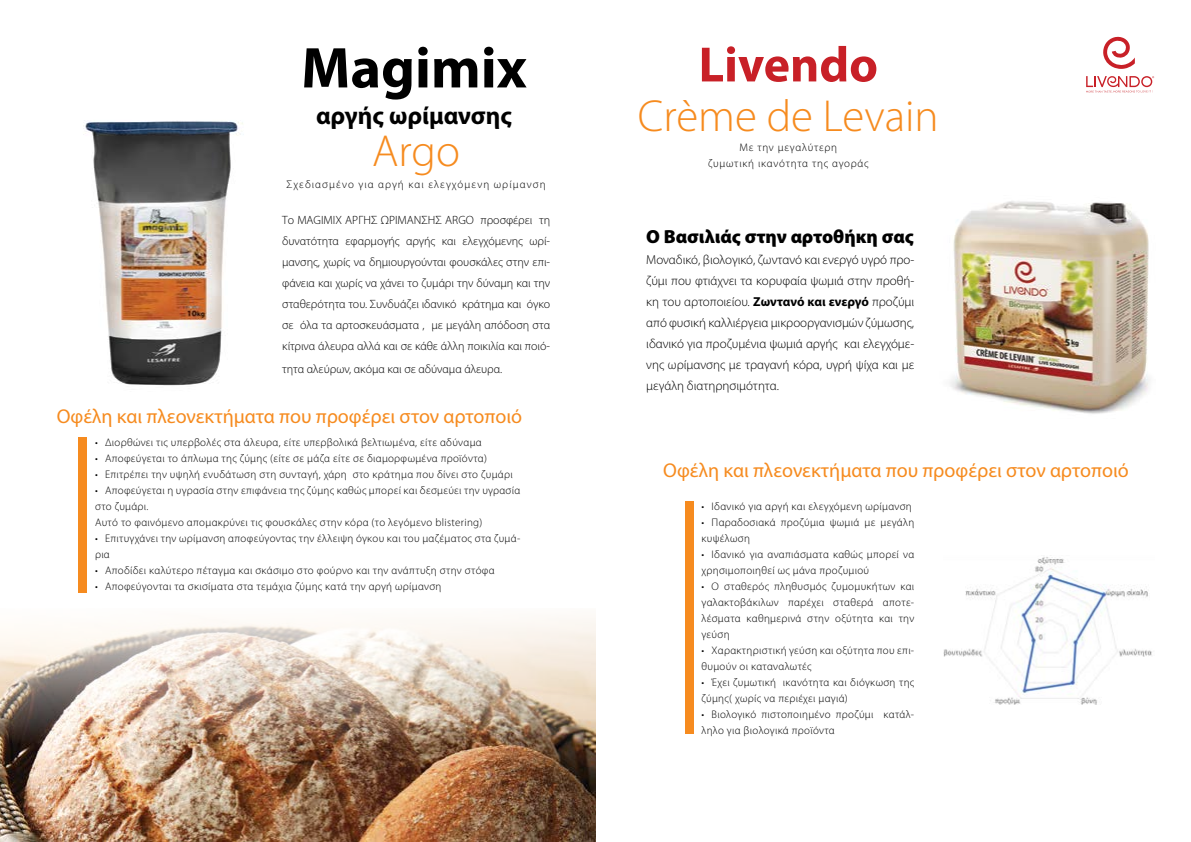
<style>
.page{position:relative;width:1191px;height:842px;background:#fff}
.page>*{position:absolute;margin:0;border:0;box-sizing:border-box;transform-origin:0 0}
.t1{font:700 58px "Myriad Pro";color:#000}
.t2{font:700 50px "Myriad Pro";color:#c82027}
.t3{font:300 45px "Myriad Pro";color:#f68b1f}
.t4{font:700 25px "Myriad Pro";color:#000}
.t5{font:20px "Myriad Pro";color:#f68b1f}
.t6{font:900 19px "Myriad Pro";color:#000}
.t7{font:300 13px/21px "Myriad Pro";color:#000;text-align:justify}
.t8{font:300 12px/21px "Myriad Pro";color:#000;text-align:justify}
.t9{font:300 11px/16px "Myriad Pro";letter-spacing:.03em;color:#000}
.t10{font:300 11px/16px "Myriad Pro";letter-spacing:.07em;color:#000;text-align:center}
.t11{font:300 11px "Myriad Pro";letter-spacing:.1em;color:#000}
.s1{font-weight:700}
</style>
<div class="page">
<img style="left:83px;top:120px;width:161px;height:266px">
<div style="left:78px;top:437px;width:9px;height:156px;background:#f68b1f"></div>
<img style="left:0;top:618px;width:595px;height:224px">
<img style="left:950px;top:201px;width:200px;height:213px">
<div style="left:685px;top:502px;width:8px;height:232px;background:#f68b1f"></div>
<svg style="left:1086px;top:76px;width:68px;height:17px"></svg>
<svg style="left:1103px;top:36px;width:31px;height:33px"></svg>
<img style="left:943px;top:557px;width:209px;height:148px">
<h1 class="t1" style="left:301px;top:30px;width:227px">Magimix</h1>
<h3 class="t4" style="left:316px;top:100px;width:197px">αργής ωρίμανσης</h3>
<h3 class="t3" style="left:372px;top:124px;width:89px">Argo</h3>
<p class="t11" style="left:287px;top:178px;width:260px">Σχεδιασμένο για αργή και ελεγχόμενη ωρίμανση</p>
<p class="t8" style="left:282px;top:209px;width:269px">Το MAGIMIX ΑΡΓΗΣ ΩΡΙΜΑΝΣΗΣ ARGO προσφέρει τη δυνατότητα εφαρμογής αργής και ελεγχόμενης ωρί&shy;μανσης, χωρίς να δημιουργούνται φουσκάλες στην επι&shy;φάνεια και χωρίς να χάνει το ζυμάρι την δύναμη και την σταθερότητα του. Συνδυάζει ιδανικό κράτημα και όγκο σε όλα τα αρτοσκευάσματα , με μεγάλη απόδοση στα κίτρινα άλευρα αλλά και σε κάθε άλλη ποικιλία και ποιό-</p>
<p class="t8" style="left:282px;top:358px;width:222px">τητα αλεύρων, ακόμα και σε αδύναμα άλευρα.</p>
<h3 class="t5" style="left:57px;top:404px;width:467px">Οφέλη και πλεονεκτήματα που προφέρει στον αρτοποιό</h3>
<p class="t9" style="left:95px;top:434px;width:388px">• Διορθώνει τις υπερβολές στα άλευρα, είτε υπερβολικά βελτιωμένα, είτε αδύναμα</p>
<p class="t9" style="left:95px;top:450px;width:393px">• Αποφεύγεται το άπλωμα της ζύμης (είτε σε μάζα είτε σε διαμορφωμένα προϊόντα)</p>
<p class="t9" style="left:95px;top:466px;width:419px">• Επιτρέπει την υψηλή ενυδάτωση στη συνταγή, χάρη στο κράτημα που δίνει στο ζυμάρι</p>
<p class="t9" style="left:95px;top:482px;width:427px">• Αποφεύγεται η υγρασία στην επιφάνεια της ζύμης καθώς μπορεί και δεσμεύει την υγρασία στο ζυμάρι.<br>Αυτό το φαινόμενο απομακρύνει τις φουσκάλες στην κόρα (το λεγόμενο blistering)</p>
<p class="t9" style="left:95px;top:530px;width:427px">• Επιτυγχάνει την ωρίμανση αποφεύγοντας την έλλειψη όγκου και του μαζέματος στα ζυμά&shy;ρια</p>
<p class="t9" style="left:95px;top:562px;width:401px">• Αποδίδει καλύτερο πέταγμα και σκάσιμο στο φούρνο και την ανάπτυξη στην στόφα</p>
<p class="t9" style="left:95px;top:578px;width:348px">• Αποφεύγονται τα σκισίματα στα τεμάχια ζύμης κατά την αργή ωρίμανση</p>
<h2 class="t2" style="left:698px;top:32px;width:181px">Livendo</h2>
<h3 class="t3" style="left:638px;top:89px;width:302px">Crème de Levain</h3>
<p class="t10" style="left:708px;top:139px;width:162px">Με την μεγαλύτερη<br>ζυμωτική ικανότητα της αγοράς</p>
<h3 class="t6" style="left:646px;top:224px;width:269px">Ο Βασιλιάς στην αρτοθήκη σας</h3>
<p class="t7" style="left:646px;top:249px;width:269px">Μοναδικό, βιολογικό, ζωντανό και ενεργό υγρό προ&shy;ζύμι που φτιάχνει τα κορυφαία ψωμιά στην προθή&shy;κη του αρτοποιείου. <span class="s1">Ζωντανό και ενεργό</span> προζύμι από φυσική καλλιέργεια μικροοργανισμών ζύμωσης, ιδανικό για προζυμένια ψωμιά αργής και ελεγχόμε&shy;νης ωρίμανσης με τραγανή κόρα, υγρή ψίχα και με μεγάλη διατηρησιμότητα.</p>
<h3 class="t5" style="left:663px;top:458px;width:467px">Οφέλη και πλεονεκτήματα που προφέρει στον αρτοποιό</h3>
<p class="t9" style="left:701px;top:498px;width:212px">• Ιδανικό για αργή και ελεγχόμενη ωρίμανση</p>
<p class="t9" style="left:701px;top:514px;width:214px">• Παραδοσιακά προζύμια ψωμιά με μεγάλη κυψέλωση</p>
<p class="t9" style="left:701px;top:546px;width:214px">• Ιδανικό για αναπιάσματα καθώς μπορεί να χρησιμοποιηθεί ως μάνα προζυμιού</p>
<p class="t9" style="left:701px;top:578px;width:214px;text-align:justify">• Ο σταθερός πληθυσμός ζυμομυκήτων και γαλακτοβάκιλων παρέχει σταθερά αποτε&shy;λέσματα καθημερινά στην οξύτητα και την γεύση</p>
<p class="t9" style="left:701px;top:642px;width:214px">• Χαρακτηριστική γεύση και οξύτητα που επι&shy;θυμούν οι καταναλωτές</p>
<p class="t9" style="left:701px;top:674px;width:214px">• Έχει ζυμωτική ικανότητα και διόγκωση της ζύμης( χωρίς να περιέχει μαγιά)</p>
<p class="t9" style="left:701px;top:706px;width:214px">• Βιολογικό πιστοποιημένο προζύμι κατάλ&shy;ληλο για βιολογικά προϊόντα</p>
</div>
